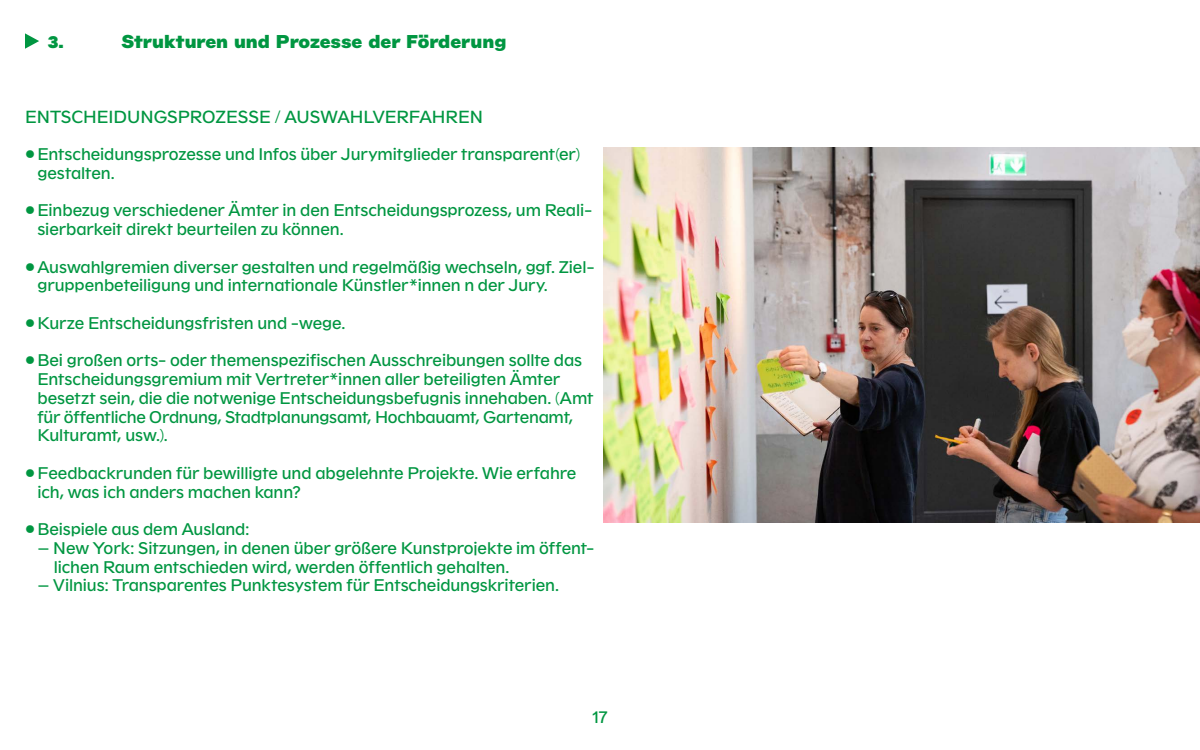
<style>
.page{position:relative;width:1200px;height:750px;background:#fff}
.page>*{position:absolute;margin:0;border:0;box-sizing:border-box;transform-origin:0 0}
.Untertitel_2{font:17.5px "Home SPM";color:#009641}
.t1{font:900 17.5px "Home Future 20";color:#009641}
.Text{font:16.88px/18.8px "Home SPM";letter-spacing:-.005em;color:#009641}
.Text_Liste{font:16.88px/18.8px "Home SPM";letter-spacing:-.005em;color:#009641}
</style>
<div class="page">
<img style="left:604px;top:147px;width:596px;height:376px">
<svg style="left:25px;top:33px;width:14px;height:16px"></svg>
<p class="t1" style="left:48px;top:28px;width:17px">3.</p>
<p class="t1" style="left:121px;top:28px;width:386px">Strukturen und Prozesse der Förderung</p>
<h3 class="Untertitel_2" style="left:25px;top:105px;width:460px">ENTSCHEIDUNGSPROZESSE / AUSWAHLVERFAHREN</h3>
<p class="Text" style="left:38px;top:145px;width:544px;text-indent:-12px">•Entscheidungsprozesse und Infos über Jurymitglieder transparent(er) gestalten.</p>
<p class="Text" style="left:38px;top:201px;width:556px;text-indent:-12px">•Einbezug verschiedener Ämter in den Entscheidungsprozess, um Reali&shy;sierbarkeit direkt beurteilen zu können.</p>
<p class="Text" style="left:38px;top:257px;width:559px;text-indent:-12px">• Auswahlgremien diverser gestalten und regelmäßig wechseln, ggf. Ziel&shy;gruppenbeteiligung und internationale Künstler*innen n der Jury.</p>
<p class="Text" style="left:25px;top:313px;width:322px">•Kurze Entscheidungsfristen und -wege.</p>
<p class="Text" style="left:38px;top:351px;width:558px;text-indent:-12px">• Bei großen orts- oder themenspezifischen Ausschreibungen sollte das Entscheidungsgremium mit Vertreter*innen aller beteiligten Ämter besetzt sein, die die notwenige Entscheidungsbefugnis innehaben. (Amt für öffentliche Ordnung, Stadtplanungsamt, Hochbauamt, Gartenamt, Kulturamt, usw.).</p>
<p class="Text" style="left:38px;top:463px;width:541px;text-indent:-12px">•Feedbackrunden für bewilligte und abgelehnte Projekte. Wie erfahre ich, was ich anders machen kann?</p>
<p class="Text" style="left:25px;top:520px;width:226px">• Beispiele aus dem Ausland:</p>
<p class="Text_Liste" style="left:54px;top:538px;width:542px;text-indent:-16px">– New York: Sitzungen, in denen über größere Kunstprojekte im öffent&shy;lichen Raum entschieden wird, werden öffentlich gehalten.</p>
<p class="Text_Liste" style="left:38px;top:576px;width:523px">– Vilnius: Transparentes Punktesystem für Entscheidungskriterien.</p>
<p class="Text" style="left:592px;top:707px;width:17px">17</p>
</div>
